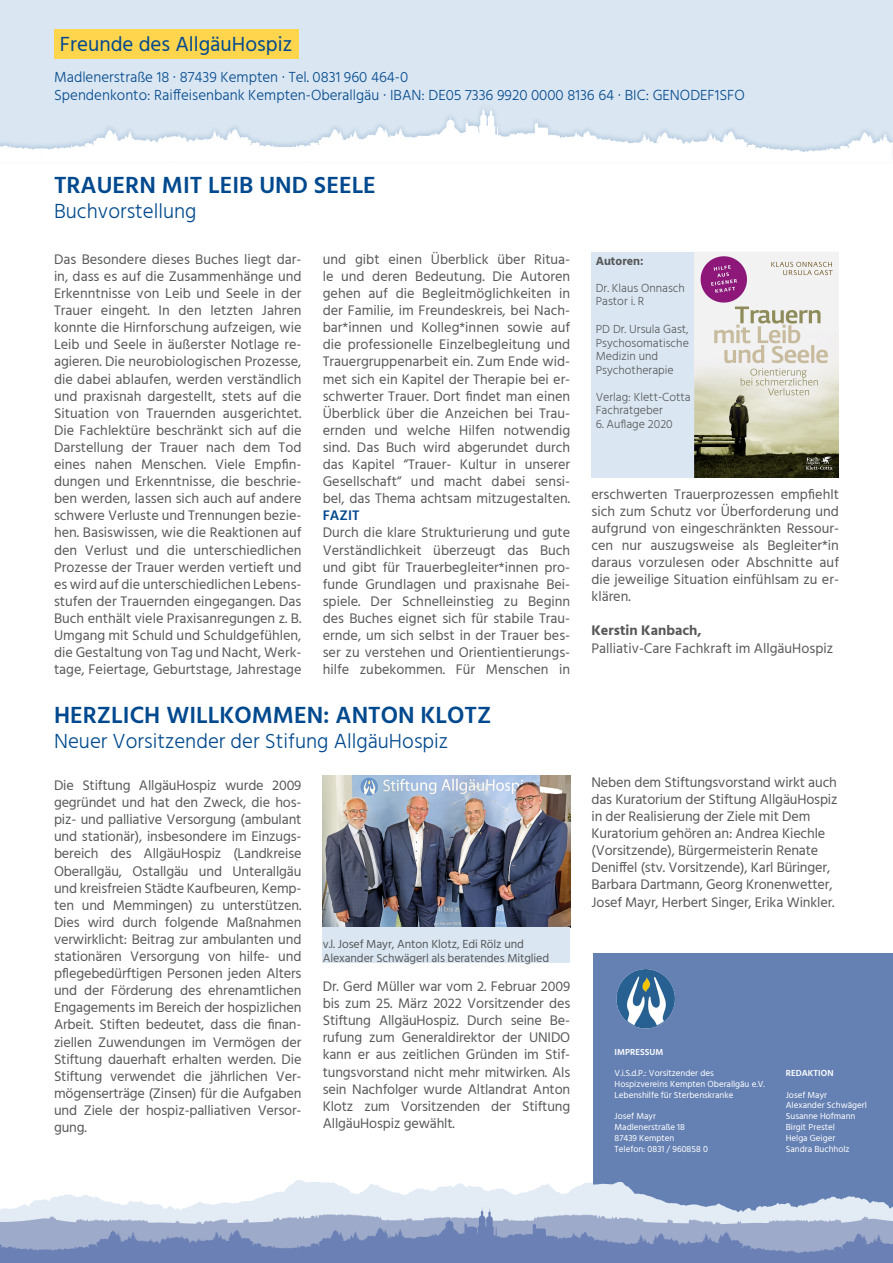
<style>
.page{position:relative;width:893px;height:1263px;background:#fff}
.page>*{position:absolute;margin:0;border:0;box-sizing:border-box;transform-origin:0 0}
.t1{font:600 24px "Hind";color:#01498e}
.t2{font:300 21px "Hind";color:#01498e}
.t3{font:21px "Hind";color:#01498e}
.t4{font:300 15px/18px "Hind";color:#01498e}
.t5{font:14.25px/17.1px "Hind";letter-spacing:-.01em;color:#57585a;text-align:justify}
.t6{font:700 14.25px "Hind";color:#57585a}
.t7{font:600 14.25px "Hind";color:#01498e}
.t8{font:300 12px/13.5px "Hind";color:#57585a}
.t9{font:12px/13.5px "Hind";letter-spacing:-.01em;color:#57585a}
.t10{font:700 12px "Hind";color:#57585a}
.t11{font:9px/10.8px "Hind";color:#fff}
.t12{font:600 9px "Hind";color:#fff}
</style>
<div class="page">
<div style="left:0;top:0;width:893px;height:151px;background:#dae6f1"></div>
<div style="left:0;top:100px;width:893px;height:65px;background:#01498e;opacity:.18"></div>
<svg style="left:0;top:106px;width:889px;height:56px"></svg>
<hr style="left:889px;top:100px;width:4px;height:65px;background:#01498e;opacity:.18">
<div style="left:54px;top:29px;width:245px;height:30px;background:#fed54d"></div>
<div style="left:593px;top:953px;width:300px;height:310px;background:#6581b3"></div>
<img style="left:616px;top:969px;width:59px;height:60px">
<img style="left:0;top:1182px;width:893px;height:81px">
<div style="left:591px;top:252px;width:105px;height:225px;background:#dae6f1"></div>
<img style="left:694px;top:252px;width:145px;height:225px">
<img style="left:323px;top:775px;width:247px;height:152px">
<div style="left:323px;top:928px;width:247px;height:35px;background:#dae6f1"></div>
<h2 class="t3" style="left:60px;top:30px;width:234px">Freunde des AllgäuHospiz</h2>
<p class="t4" style="left:54px;top:69px;width:692px">Madlenerstraße 18 · 87439 Kempten · Tel. 0831 960 464-0<br>Spendenkonto: Raiffeisenbank Kempten-Oberallgäu · IBAN: DE05 7336 9920 0000 8136 64 · BIC: GENODEF1SFO</p>
<h1 class="t1" style="left:54px;top:168px;width:323px">TRAUERN MIT LEIB UND SEELE</h1>
<h2 class="t2" style="left:54px;top:197px;width:144px">Buchvorstellung</h2>
<p class="t5" style="left:54px;top:251px;width:249px">Das Besondere dieses Buches liegt dar&shy;in, dass es auf die Zusammenhänge und Erkenntnisse von Leib und Seele in der Trauer eingeht. In den letzten Jahren konnte die Hirnforschung aufzeigen, wie Leib und Seele in äußerster Notlage re&shy;agieren. Die neurobiologischen Prozesse, die dabei ablaufen, werden verständlich und praxisnah dargestellt, stets auf die Situation von Trauernden ausgerichtet.<br>Die Fachlektüre beschränkt sich auf die Darstellung der Trauer nach dem Tod eines nahen Menschen. Viele Empfin&shy;dungen und Erkenntnisse, die beschrie&shy;ben werden, lassen sich auch auf andere schwere Verluste und Trennungen bezie&shy;hen. Basiswissen, wie die Reaktionen auf den Verlust und die unterschiedlichen Prozesse der Trauer werden vertieft und es wird auf die unterschiedlichen Lebens&shy;stufen der Trauernden eingegangen. Das Buch enthält viele Praxisanregungen z. B.<br>Umgang mit Schuld und Schuldgefühlen, die Gestaltung von Tag und Nacht, Werk&shy;tage, Feiertage, Geburtstage, Jahrestage</p>
<p class="t5" style="left:323px;top:251px;width:249px">und gibt einen Überblick über Ritua&shy;le und deren Bedeutung. Die Autoren gehen auf die Begleitmöglichkeiten in der Familie, im Freundeskreis, bei Nach&shy;bar*innen und Kolleg*innen sowie auf die professionelle Einzelbegleitung und Trauergruppenarbeit ein. Zum Ende wid&shy;met sich ein Kapitel der Therapie bei er&shy;schwerter Trauer. Dort findet man einen Überblick über die Anzeichen bei Trau&shy;ernden und welche Hilfen notwendig sind. Das Buch wird abgerundet durch das Kapitel “Trauer- Kultur in unserer Gesellschaft“ und macht dabei sensi&shy;bel, das Thema achtsam mitzugestalten.</p>
<p class="t7" style="left:323px;top:506px;width:16px">FAZIT</p>
<p class="t5" style="left:323px;top:525px;width:249px">Durch die klare Strukturierung und gute Verständlichkeit überzeugt das Buch und gibt für Trauerbegleiter*innen pro&shy;funde Grundlagen und praxisnahe Bei&shy;spiele. Der Schnelleinstieg zu Beginn des Buches eignet sich für stabile Trau&shy;ernde, um sich selbst in der Trauer bes&shy;ser zu verstehen und Orientientierungs&shy;hilfe zubekommen. Für Menschen in</p>
<h1 class="t1" style="left:54px;top:698px;width:439px">HERZLICH WILLKOMMEN: ANTON KLOTZ</h1>
<h2 class="t2" style="left:54px;top:727px;width:396px">Neuer Vorsitzender der Stifung AllgäuHospiz</h2>
<p class="t5" style="left:54px;top:777px;width:249px">Die Stiftung AllgäuHospiz wurde 2009 gegründet und hat den Zweck, die hos&shy;piz- und palliative Versorgung (ambulant und stationär), insbesondere im Einzugs&shy;bereich des AllgäuHospiz (Landkreise Oberallgäu, Ostallgäu und Unterallgäu und kreisfreien Städte Kaufbeuren, Kemp&shy;ten und Memmingen) zu unterstützen.<br>Dies wird durch folgende Maßnahmen verwirklicht: Beitrag zur ambulanten und stationären Versorgung von hilfe- und pflegebedürftigen Personen jeden Alters und der Förderung des ehrenamtlichen Engagements im Bereich der hospizlichen Arbeit. Stiften bedeutet, dass die finan&shy;ziellen Zuwendungen im Vermögen der Stiftung dauerhaft erhalten werden. Die Stiftung verwendet die jährlichen Ver&shy;mögenserträge (Zinsen) für die Aufgaben und Ziele der hospiz-palliativen Versor&shy;gung.</p>
<p class="t9" style="left:323px;top:938px;width:228px">v.l. Josef Mayr, Anton Klotz, Edi Rölz und<br>Alexander Schwägerl als beratendes Mitglied</p>
<p class="t5" style="left:323px;top:978px;width:249px">Dr. Gerd Müller war vom 2. Februar 2009 bis zum 25. März 2022 Vorsitzender des Stiftung AllgäuHospiz. Durch seine Be&shy;rufung zum Generaldirektor der UNIDO kann er aus zeitlichen Gründen im Stif&shy;tungsvorstand nicht mehr mitwirken. Als sein Nachfolger wurde Altlandrat Anton Klotz zum Vorsitzenden der Stiftung AllgäuHospiz gewählt.</p>
<p class="t10" style="left:596px;top:253px;width:49px">Autoren:</p>
<p class="t8" style="left:596px;top:281px;width:91px">Dr. Klaus Onnasch<br>Pastor i. R</p>
<p class="t8" style="left:596px;top:323px;width:95px">PD Dr. Ursula Gast,<br>Psychosomatische<br>Medizin und<br>Psychotherapie</p>
<p class="t8" style="left:596px;top:390px;width:96px">Verlag: Klett-Cotta<br>Fachratgeber</p>
<p class="t8" style="left:596px;top:417px;width:79px">6. Auflage 2020</p>
<p class="t5" style="left:591px;top:486px;width:249px">erschwerten Trauerprozessen empfiehlt sich zum Schutz vor Überforderung und aufgrund von eingeschränkten Ressour&shy;cen nur auszugsweise als Begleiter*in daraus vorzulesen oder Abschnitte auf die jeweilige Situation einfühlsam zu er&shy;klären.</p>
<p class="t6" style="left:591px;top:622px;width:112px">Kerstin Kanbach,</p>
<p class="t5" style="left:591px;top:640px;width:243px">Palliativ-Care Fachkraft im AllgäuHospiz</p>
<p class="t5" style="left:591px;top:774px;width:248px;text-align:left">Neben dem Stiftungsvorstand wirkt auch das Kuratorium der Stiftung AllgäuHospiz in der Realisierung der Ziele mit Dem Kuratorium gehören an: Andrea Kiechle (Vorsitzende), Bürgermeisterin Renate Deniffel (stv. Vorsitzende), Karl Büringer, Barbara Dartmann, Georg Kronenwetter, Josef Mayr, Herbert Singer, Erika Winkler.</p>
<p class="t12" style="left:615px;top:1045px;width:50px">IMPRESSUM</p>
<p class="t11" style="left:615px;top:1068px;width:152px">V.i.S.d.P.: Vorsitzender des<br>Hospizvereins Kempten Oberallgäu e.V.<br>Lebenshilfe für Sterbenskranke</p>
<p class="t11" style="left:615px;top:1111px;width:95px">Josef Mayr<br>Madlenerstraße 18<br>87439 Kempten<br>Telefon: 0831 / 960858 0</p>
<p class="t12" style="left:786px;top:1067px;width:49px">REDAKTION</p>
<p class="t11" style="left:786px;top:1089px;width:83px">Josef Mayr<br>Alexander Schwägerl<br>Susanne Hofmann<br>Birgit Prestel<br>Helga Geiger<br>Sandra Buchholz</p>
</div>
